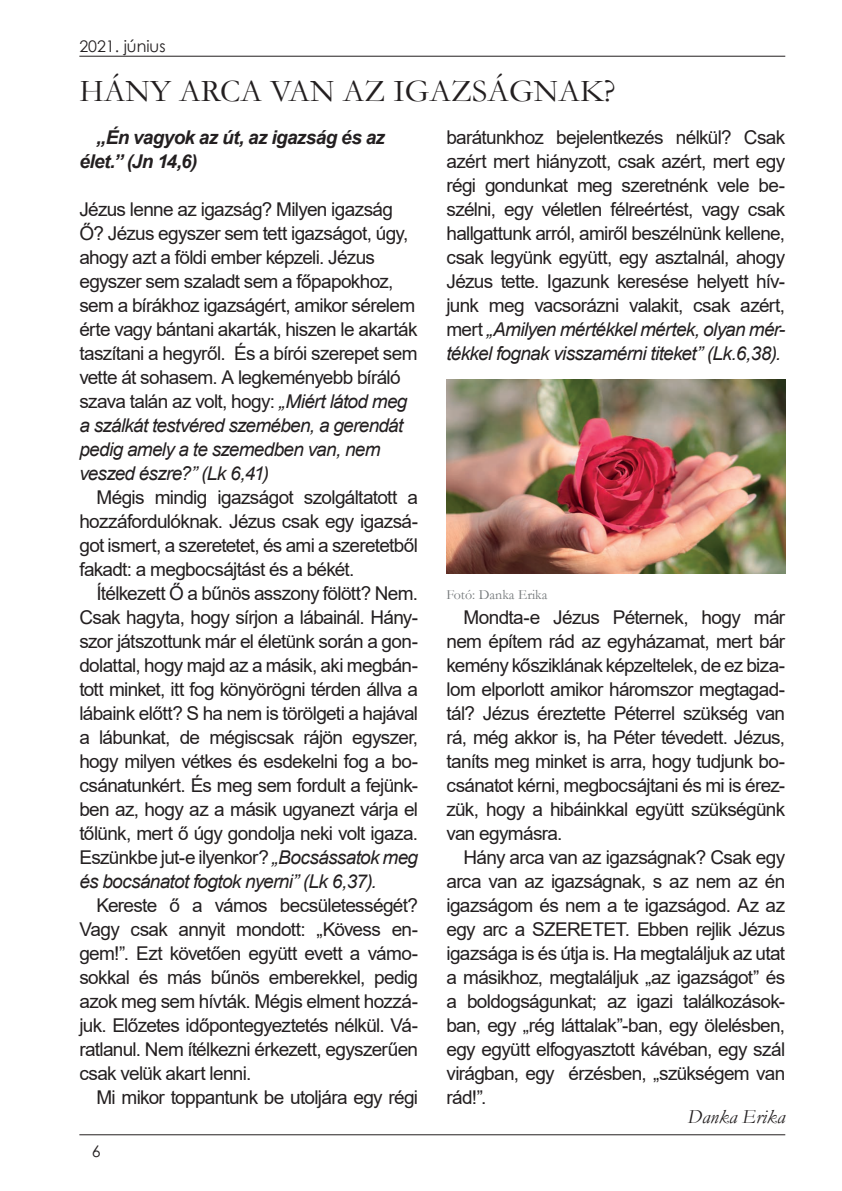
<style>
.page{position:relative;width:842px;height:1191px;background:#fff}
.page>*{position:absolute;margin:0;border:0;box-sizing:border-box;transform-origin:0 0}
.t1{font:32px "Garamond";color:#231f20}
.t2{font:italic 20px "Garamond";color:#231f20}
.t3{font:19px/24px "Arial";letter-spacing:-.035em;color:#231f20;text-align:justify}
.t4{font:italic 700 19px/24px "Arial";letter-spacing:-.035em;color:#231f20}
.t5{font:16px "Century Gothic";color:#231f20}
.t6{font:14px "Garamond";color:#75797b}
.s1{font-style:italic}
</style>
<div class="page">
<hr style="left:79px;top:1134px;width:706px;height:1px;background:#231f20">
<hr style="left:79px;top:56px;width:706px;height:1px;background:#231f20">
<img style="left:446px;top:380px;width:339px;height:194px">
<p class="t5" style="left:79px;top:35px;width:88px">2021. június</p>
<h1 class="t1" style="left:79px;top:70px;width:538px">HÁNY ARCA VAN AZ IGAZSÁGNAK?</h1>
<p class="t4" style="left:79px;top:126px;width:307px;text-indent:17px">„Én vagyok az út, az igazság és az élet.” (Jn 14,6)</p>
<p class="t3" style="left:79px;top:197px;width:340px;text-align:left">Jézus lenne az igazság? Milyen igazság Ő? Jézus egyszer sem tett igazságot, úgy, ahogy azt a földi ember képzeli. Jézus egyszer sem szaladt sem a főpapokhoz, sem a bírákhoz igazságért, amikor sérelem érte vagy bántani akarták, hiszen le akarták taszítani a hegyről. És a bírói szerepet sem vette át sohasem. A legkeményebb bíráló szava talán az volt, hogy: <span class="s1">„Miért látod meg a szálkát testvéred szemében, a gerendát pedig amely a te szemedben van, nem veszed észre?” (Lk 6,41)</span></p>
<p class="t3" style="left:79px;top:485px;width:340px;text-indent:17px">Mégis mindig igazságot szolgáltatott a hozzáfordulóknak. Jézus csak egy igazsá&shy;got ismert, a szeretetet, és ami a szeretetből fakadt: a megbocsájtást és a békét.</p>
<p class="t3" style="left:79px;top:581px;width:340px;text-indent:17px">Ítélkezett Ő a bűnös asszony fölött? Nem.<br>Csak hagyta, hogy sírjon a lábainál. Hány&shy;szor játszottunk már el életünk során a gon&shy;dolattal, hogy majd az a másik, aki megbán&shy;tott minket, itt fog könyörögni térden állva a lábaink előtt? S ha nem is törölgeti a hajával a lábunkat, de mégiscsak rájön egyszer, hogy milyen vétkes és esdekelni fog a bo&shy;csánatunkért. És meg sem fordult a fejünk&shy;ben az, hogy az a másik ugyanezt várja el tőlünk, mert ő úgy gondolja neki volt igaza.<br>Eszünkbe jut-e ilyenkor? <span class="s1">„Bocsássatok meg és bocsánatot fogtok nyerni” (Lk 6,37).</span></p>
<p class="t3" style="left:79px;top:893px;width:340px;text-indent:17px">Kereste ő a vámos becsületességét?<br>Vagy csak annyit mondott: „Kövess en&shy;gem!”. Ezt követően együtt evett a vámo&shy;sokkal és más bűnös emberekkel, pedig azok meg sem hívták. Mégis elment hozzá&shy;juk. Előzetes időpontegyeztetés nélkül. Vá&shy;ratlanul. Nem ítélkezni érkezett, egyszerűen csak velük akart lenni.</p>
<p class="t3" style="left:96px;top:1085px;width:323px">Mi mikor toppantunk be utoljára egy régi</p>
<p class="t3" style="left:446px;top:125px;width:340px">barátunkhoz bejelentkezés nélkül? Csak azért mert hiányzott, csak azért, mert egy régi gondunkat meg szeretnénk vele be&shy;szélni, egy véletlen félreértést, vagy csak hallgattunk arról, amiről beszélnünk kellene, csak legyünk együtt, egy asztalnál, ahogy Jézus tette. Igazunk keresése helyett hív&shy;junk meg vacsorázni valakit, csak azért, mert <span class="s1">„Amilyen mértékkel mértek, olyan mér&shy;tékkel fognak visszamérni titeket” (Lk.6,38).</span></p>
<p class="t6" style="left:446px;top:585px;width:102px">Fotó: Danka Erika</p>
<p class="t3" style="left:446px;top:605px;width:340px;text-indent:17px">Mondta-e Jézus Péternek, hogy már nem építem rád az egyházamat, mert bár kemény kősziklának képzeltelek, de ez biza&shy;lom elporlott amikor háromszor megtagad&shy;tál? Jézus éreztette Péterrel szükség van rá, még akkor is, ha Péter tévedett. Jézus, taníts meg minket is arra, hogy tudjunk bo&shy;csánatot kérni, megbocsájtani és mi is érez&shy;zük, hogy a hibáinkkal együtt szükségünk van egymásra.</p>
<p class="t3" style="left:446px;top:845px;width:340px;text-indent:17px">Hány arca van az igazságnak? Csak egy arca van az igazságnak, s az nem az én igazságom és nem a te igazságod. Az az egy arc a SZERETET. Ebben rejlik Jézus igazsága is és útja is. Ha megtaláljuk az utat a másikhoz, megtaláljuk „az igazságot” és a boldogságunkat; az igazi találkozások&shy;ban, egy „rég láttalak”-ban, egy ölelésben, egy együtt elfogyasztott kávéban, egy szál virágban, egy érzésben, „szükségem van rád!”.</p>
<p class="t2" style="left:687px;top:1103px;width:99px">Danka Erika</p>
<p class="t5" style="left:92px;top:1140px;width:10px">6</p>
</div>
